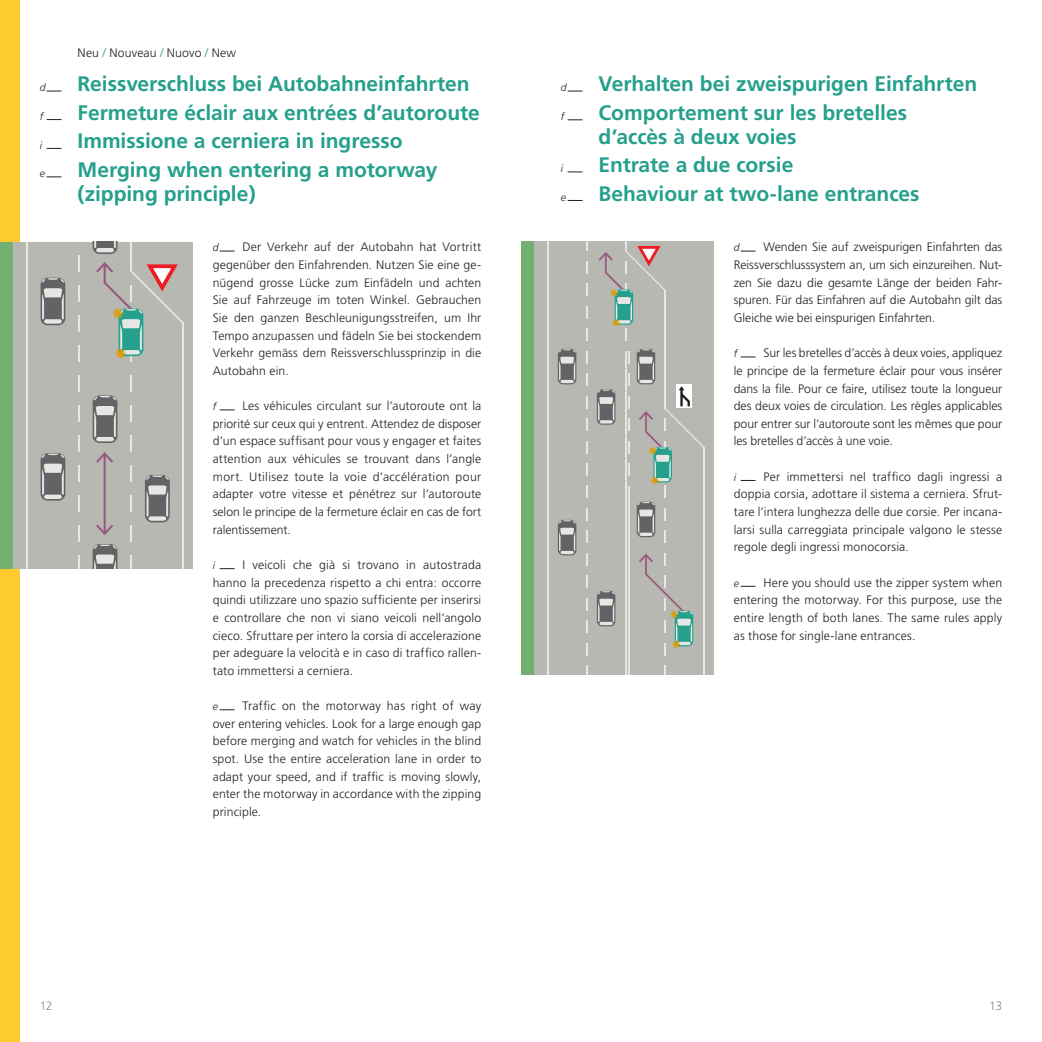
<style>
.page{position:relative;width:1042px;height:1042px;background:#fff}
.page>*{position:absolute;margin:0;border:0;box-sizing:border-box;transform-origin:0 0}
.t1{font:700 21px/28.5px "Frutiger";letter-spacing:-.005em;color:#25a08c}
.t2{font:300 12.25px/17.7px "Frutiger";letter-spacing:.005em;color:#231f20;text-align:justify}
.t3{font:300 12.25px "Frutiger";color:#8b8b81}
.t4{font:italic 300 10.5px "Frutiger";color:#231f20}
.s1{color:#25a08c}
</style>
<div class="page">
<div style="left:0;top:0;width:20px;height:1042px;background:#fecb2f"></div>
<div style="left:521px;top:241px;width:193px;height:433px;background:#b7b8b1"></div>
<div style="left:521px;top:241px;width:12px;height:433px;background:#72af71"></div>
<hr style="left:547px;top:241px;width:1px;height:433px;background:#e6e7e5">
<hr style="left:664px;top:290px;width:1px;height:118px;background:#e6e7e5">
<hr style="left:703px;top:447px;width:1px;height:227px;background:#e6e7e5">
<svg style="left:586px;top:261px;width:1px;height:13px"></svg>
<svg style="left:586px;top:284px;width:1px;height:12px"></svg>
<svg style="left:586px;top:306px;width:1px;height:13px"></svg>
<svg style="left:586px;top:329px;width:1px;height:12px"></svg>
<svg style="left:586px;top:351px;width:1px;height:12px"></svg>
<svg style="left:586px;top:373px;width:1px;height:13px"></svg>
<svg style="left:586px;top:396px;width:1px;height:12px"></svg>
<svg style="left:586px;top:418px;width:1px;height:13px"></svg>
<svg style="left:586px;top:441px;width:1px;height:12px"></svg>
<svg style="left:586px;top:463px;width:1px;height:13px"></svg>
<svg style="left:586px;top:486px;width:1px;height:12px"></svg>
<svg style="left:586px;top:508px;width:1px;height:12px"></svg>
<svg style="left:586px;top:530px;width:1px;height:13px"></svg>
<svg style="left:586px;top:553px;width:1px;height:12px"></svg>
<svg style="left:586px;top:575px;width:1px;height:13px"></svg>
<svg style="left:586px;top:598px;width:1px;height:12px"></svg>
<svg style="left:586px;top:620px;width:1px;height:13px"></svg>
<svg style="left:586px;top:643px;width:1px;height:12px"></svg>
<hr style="left:628px;top:486px;width:1px;height:188px;background:#e6e7e5">
<hr style="left:625px;top:351px;width:1px;height:323px;background:#e6e7e5">
<svg style="left:625px;top:351px;width:4px;height:130px"></svg>
<svg style="left:597px;top:591px;width:18px;height:35px"></svg>
<svg style="left:558px;top:520px;width:18px;height:35px"></svg>
<svg style="left:597px;top:389px;width:18px;height:36px"></svg>
<svg style="left:558px;top:349px;width:18px;height:35px"></svg>
<svg style="left:639px;top:553px;width:54px;height:102px"></svg>
<svg style="left:637px;top:349px;width:67px;height:194px"></svg>
<svg style="left:598px;top:241px;width:67px;height:100px"></svg>
<div style="left:0;top:242px;width:193px;height:327px;background:#b7b8b1"></div>
<div style="left:0;top:242px;width:12px;height:327px;background:#72af71"></div>
<svg style="left:26px;top:242px;width:158px;height:327px"></svg>
<svg style="left:47px;top:91px;width:15px;height:1px"></svg>
<svg style="left:47px;top:119px;width:15px;height:1px"></svg>
<svg style="left:47px;top:148px;width:15px;height:1px"></svg>
<svg style="left:47px;top:177px;width:15px;height:1px"></svg>
<svg style="left:220px;top:251px;width:15px;height:1px"></svg>
<svg style="left:220px;top:409px;width:15px;height:1px"></svg>
<svg style="left:220px;top:568px;width:15px;height:1px"></svg>
<svg style="left:220px;top:709px;width:15px;height:1px"></svg>
<svg style="left:567px;top:91px;width:15px;height:1px"></svg>
<svg style="left:567px;top:119px;width:15px;height:1px"></svg>
<svg style="left:567px;top:172px;width:15px;height:1px"></svg>
<svg style="left:567px;top:200px;width:15px;height:1px"></svg>
<svg style="left:740px;top:251px;width:15px;height:1px"></svg>
<svg style="left:740px;top:357px;width:15px;height:1px"></svg>
<svg style="left:740px;top:480px;width:15px;height:1px"></svg>
<svg style="left:740px;top:586px;width:15px;height:1px"></svg>
<p class="t4" style="left:40px;top:82px;width:7px">d</p>
<p class="t4" style="left:40px;top:110px;width:5px">f</p>
<p class="t4" style="left:40px;top:139px;width:4px">i</p>
<p class="t4" style="left:40px;top:167px;width:7px">e</p>
<p class="t2" style="left:78px;top:44px;width:160px">Neu <span class="s1">/</span> Nouveau <span class="s1">/</span> Nuovo <span class="s1">/</span> New</p>
<h1 class="t1" style="left:78px;top:70px;width:404px">Reissverschluss bei Autobahneinfahrten Fermeture éclair aux entrées d’autoroute Immissione a cerniera in ingresso Merging when entering a motorway</h1>
<h1 class="t1" style="left:78px;top:179px;width:180px">(zipping principle)</h1>
<p class="t2" style="left:213px;top:238px;width:270px;text-indent:30px">Der Verkehr auf der Autobahn hat Vortritt gegenüber den Einfahrenden. Nutzen Sie eine ge&shy;nügend grosse Lücke zum Einfädeln und achten Sie auf Fahrzeuge im toten Winkel. Gebrauchen Sie den ganzen Beschleunigungsstreifen, um Ihr Tempo anzupassen und fädeln Sie bei stockendem Verkehr gemäss dem Reissverschlussprinzip in die Autobahn ein.</p>
<p class="t2" style="left:213px;top:397px;width:270px;text-indent:30px">Les véhicules circulant sur l’autoroute ont la priorité sur ceux qui y entrent. Attendez de disposer d’un espace suffisant pour vous y engager et faites attention aux véhicules se trouvant dans l’angle mort. Utilisez toute la voie d’accélération pour adapter votre vitesse et pénétrez sur l’autoroute selon le principe de la fermeture éclair en cas de fort ralentissement.</p>
<p class="t2" style="left:213px;top:556px;width:270px;text-indent:30px">I veicoli che già si trovano in autostrada hanno la precedenza rispetto a chi entra: occorre quindi utilizzare uno spazio sufficiente per inserirsi e controllare che non vi siano veicoli nell’angolo cieco. Sfruttare per intero la corsia di accelerazione per adeguare la velocità e in caso di traffico rallen&shy;tato immettersi a cerniera.</p>
<p class="t2" style="left:213px;top:697px;width:270px;text-indent:30px">Traffic on the motorway has right of way over entering vehicles. Look for a large enough gap before merging and watch for vehicles in the blind spot. Use the entire acceleration lane in order to adapt your speed, and if traffic is moving slowly, enter the motorway in accordance with the zipping principle.</p>
<p class="t4" style="left:213px;top:242px;width:7px">d</p>
<p class="t4" style="left:213px;top:400px;width:5px">f</p>
<p class="t4" style="left:213px;top:559px;width:4px">i</p>
<p class="t4" style="left:213px;top:700px;width:7px">e</p>
<p class="t4" style="left:561px;top:82px;width:7px">d</p>
<p class="t4" style="left:561px;top:110px;width:5px">f</p>
<p class="t4" style="left:561px;top:163px;width:4px">i</p>
<p class="t4" style="left:561px;top:191px;width:7px">e</p>
<h1 class="t1" style="left:598px;top:70px;width:380px">Verhalten bei zweispurigen Einfahrten<br>Comportement sur les bretelles</h1>
<h1 class="t1" style="left:598px;top:122px;width:323px">d’accès à deux voies<br>Entrate a due corsie<br>Behaviour at two-lane entrances</h1>
<p class="t2" style="left:734px;top:238px;width:270px;text-indent:30px">Wenden Sie auf zweispurigen Einfahrten das Reissverschlusssystem an, um sich einzureihen. Nut&shy;zen Sie dazu die gesamte Länge der beiden Fahr&shy;spuren. Für das Einfahren auf die Autobahn gilt das Gleiche wie bei einspurigen Einfahrten.</p>
<p class="t2" style="left:734px;top:344px;width:270px;text-indent:30px">Sur les bretelles d’accès à deux voies, appliquez le principe de la fermeture éclair pour vous insérer dans la file. Pour ce faire, utilisez toute la longueur des deux voies de circulation. Les règles applicables pour entrer sur l’autoroute sont les mêmes que pour les bretelles d’accès à une voie.</p>
<p class="t2" style="left:734px;top:468px;width:270px;text-indent:30px">Per immettersi nel traffico dagli ingressi a doppia corsia, adottare il sistema a cerniera. Sfrut&shy;tare l’intera lunghezza delle due corsie. Per incana&shy;larsi sulla carreggiata principale valgono le stesse regole degli ingressi monocorsia.</p>
<p class="t2" style="left:734px;top:573px;width:270px;text-indent:30px">Here you should use the zipper system when entering the motorway. For this purpose, use the entire length of both lanes. The same rules apply as those for single-lane entrances.</p>
<p class="t4" style="left:734px;top:242px;width:7px">d</p>
<p class="t4" style="left:734px;top:348px;width:5px">f</p>
<p class="t4" style="left:734px;top:471px;width:4px">i</p>
<p class="t4" style="left:734px;top:577px;width:7px">e</p>
<p class="t3" style="left:40px;top:999px;width:15px">12</p>
<p class="t3" style="left:989px;top:999px;width:15px">13</p>
</div>
